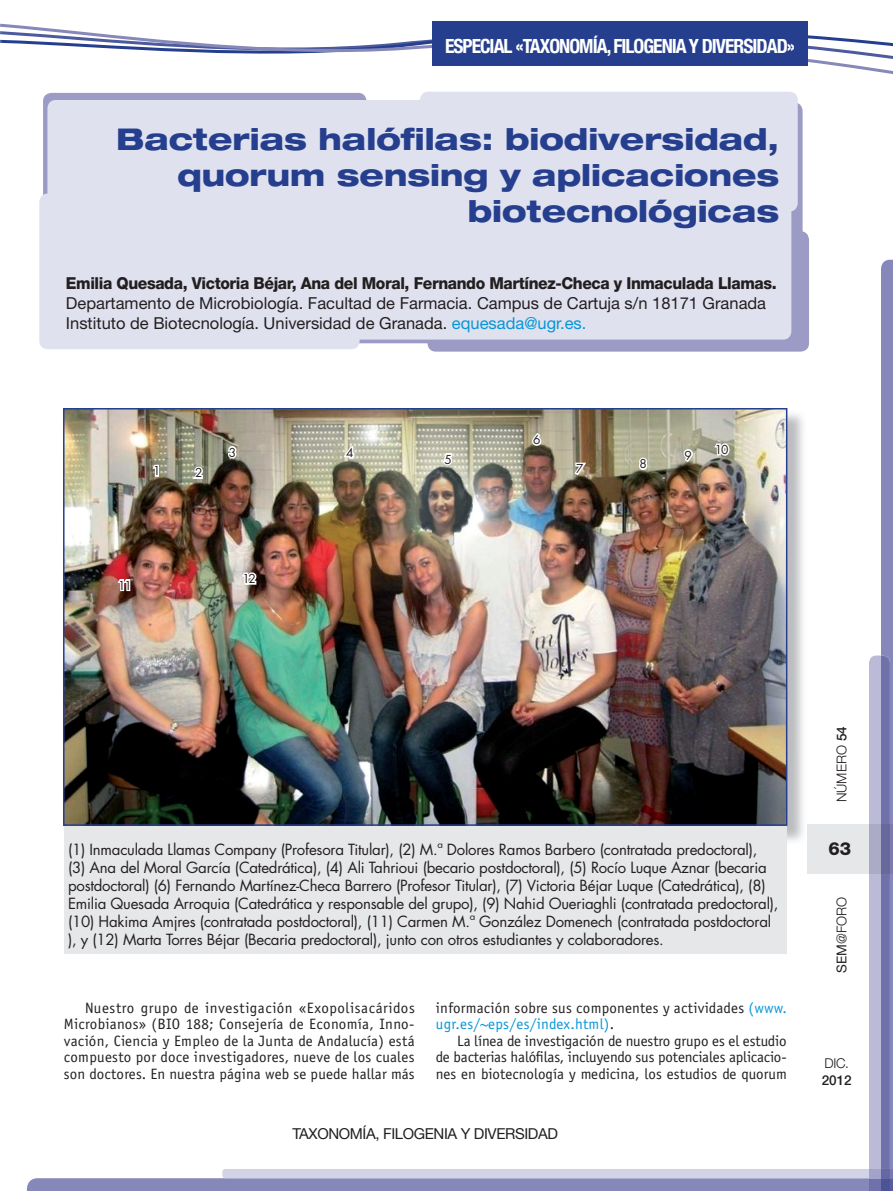
<style>
.page{position:relative;width:893px;height:1191px;background:#fff}
.page>*{position:absolute;margin:0;border:0;box-sizing:border-box;transform-origin:0 0}
.t1{font:800 expanded 30px/36px "Helvetica Neue LT Std";color:#253f8e;text-align:right}
.t2{font:700 condensed 19.5px "Helvetica Neue";letter-spacing:-.05em;color:#fff}
.t3{font:800 18px "Helvetica Neue LT Std";color:#231f20}
.t4{font:16.5px/19.8px "Helvetica Neue LT Std";color:#231f20}
.t5{font:800 16.5px "Helvetica Neue LT Std";letter-spacing:-.025em;color:#231f20;scale:.95 1}
.t6{font:15px/18px "Futura Std";letter-spacing:-.015em;color:#231f20}
.t7{font:15px/16.5px "Officina Sans Std";letter-spacing:.015em;color:#231f20;text-align:justify}
.t8{font:15px "Helvetica Neue";letter-spacing:-.025em;color:#231f20}
.t9{font:300 13.5px "Helvetica Neue";color:#231f20}
.t10{font:500 13.5px "Helvetica Neue";color:#231f20}
.t11{font:12px "Futura Std";color:#231f20}
.s1{color:#0696d7}
.s2{font-weight:500}
.s3{font-weight:400}
</style>
<div class="page">
<svg style="left:0;top:24px;width:893px;height:41px"></svg>
<div style="left:39px;top:92px;width:759px;height:168px;background:#e0e1ee"></div>
<img style="left:27px;top:260px;width:866px;height:931px">
<div style="left:64px;top:826px;width:723px;height:128px;background:#e6e7e9"></div>
<div style="left:432px;top:21px;width:376px;height:45px;background:#253f8e"></div>
<h2 class="t2" style="left:445px;top:34px;width:352px">ESPECIAL «TAXONOMÍA, FILOGENIA Y DIVERSIDAD»</h2>
<h1 class="t1" style="left:116px;top:120px;width:665px">Bacterias halófilas: biodiversidad, quorum sensing y aplicaciones biotecnológicas</h1>
<p class="t5" style="left:66px;top:274px;width:750px">Emilia Quesada, Victoria Béjar, Ana del Moral, Fernando Martínez-Checa y Inmaculada Llamas.</p>
<p class="t4" style="left:66px;top:293px;width:702px">Departamento de Microbiología. Facultad de Farmacia. Campus de Cartuja s/n 18171 Granada<br>Instituto de Biotecnología. Universidad de Granada. <span class="s1">equesada@ugr.es.</span></p>
<p class="t11" style="left:153px;top:463px;width:9px">1</p>
<p class="t11" style="left:195px;top:465px;width:9px">2</p>
<p class="t11" style="left:229px;top:445px;width:9px">3</p>
<p class="t11" style="left:118px;top:577px;width:15px">11</p>
<p class="t11" style="left:242px;top:571px;width:15px">12</p>
<p class="t11" style="left:346px;top:445px;width:9px">4</p>
<p class="t11" style="left:444px;top:451px;width:9px">5</p>
<p class="t11" style="left:533px;top:432px;width:9px">6</p>
<p class="t11" style="left:576px;top:461px;width:9px">7</p>
<p class="t11" style="left:639px;top:456px;width:9px">8</p>
<p class="t11" style="left:685px;top:448px;width:9px">9</p>
<p class="t11" style="left:715px;top:442px;width:15px">10</p>
<p class="t6" style="left:68px;top:841px;width:712px">(1) Inmaculada Llamas Company (Profesora Titular), (2) M.ª Dolores Ramos Barbero (contratada predoctoral), (3) Ana del Moral García (Catedrática), (4) Ali Tahrioui (becario postdoctoral), (5) Rocío Luque Aznar (becaria postdoctoral) (6) Fernando Martínez-Checa Barrero (Profesor Titular), (7) Victoria Béjar Luque (Catedrática), (8)<br>Emilia Quesada Arroquia (Catedrática y responsable del grupo), (9) Nahid Oueriaghli (contratada predoctoral), (10) Hakima Amjres (contratada postdoctoral), (11) Carmen M.ª González Domenech (contratada postdoctoral ), y (12) Marta Torres Béjar (Becaria predoctoral), junto con otros estudiantes y colaboradores.</p>
<p class="t7" style="left:64px;top:999px;width:353px;text-indent:21px">Nuestro grupo de investigación «Exopolisacáridos Microbianos» (BIO 188; Consejería de Economía, Inno&shy;vación, Ciencia y Empleo de la Junta de Andalucía) está compuesto por doce investigadores, nueve de los cuales son doctores. En nuestra página web se puede hallar más</p>
<p class="t7" style="left:436px;top:999px;width:352px">información sobre sus componentes y actividades <span class="s1">(www. ugr.es/~eps/es/index.html)</span>.</p>
<p class="t7" style="left:436px;top:1032px;width:352px;text-indent:21px">La línea de investigación de nuestro grupo es el estudio de bacterias halófilas, incluyendo sus potenciales aplicacio&shy;nes en biotecnología y medicina, los estudios de quorum</p>
<p class="t8" style="left:292px;top:1124px;width:267px">TAXONOMÍA, FILOGENIA Y DIVERSIDAD</p>
<p class="t9" style="left:833px;top:802px;width:77px;rotate:-90deg">NÚMERO <span class="s2">54</span></p>
<p class="t3" style="left:828px;top:838px;width:24px">63</p>
<p class="t9" style="left:833px;top:973px;width:77px;rotate:-90deg"><span class="s3">SEM</span>@FORO</p>
<p class="t9" style="left:824px;top:1055px;width:26px">DIC.</p>
<p class="t10" style="left:822px;top:1071px;width:32px">2012</p>
</div>
